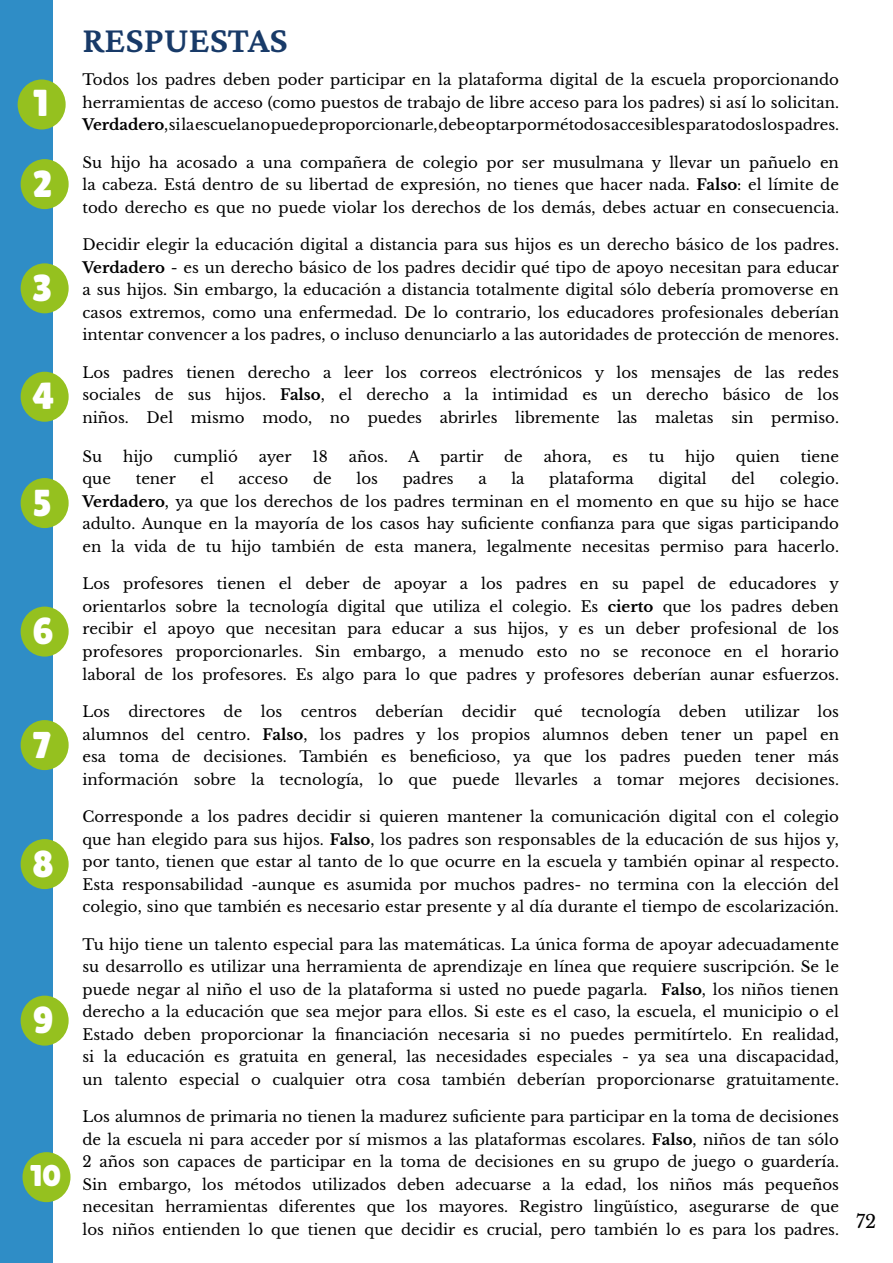
<style>
.page{position:relative;width:893px;height:1263px;background:#fff}
.page>*{position:absolute;margin:0;border:0;box-sizing:border-box;transform-origin:0 0}
.texto_azul_oscuro{font:600 37.5px "Crimson Pro";color:#183a68}
.t1{font:37.5px "Lilita One";color:#fff}
.t2{font:30px "Lilita One";color:#fff}
.t3{font:18px "Libre Baskerville";color:#000}
.t4{font:15px/22.5px "Libre Baskerville";color:#000;text-align:justify}
.s1{font-weight:700}
</style>
<div class="page">
<div style="left:0;top:0;width:53px;height:1263px;background:#2f8dc6"></div>
<div style="left:18px;top:79px;width:48px;height:51px;background:#95c11f;border-radius:50%"></div>
<div style="left:21px;top:159px;width:48px;height:50px;background:#95c11f;border-radius:50%"></div>
<div style="left:21px;top:263px;width:48px;height:50px;background:#95c11f;border-radius:50%"></div>
<div style="left:21px;top:372px;width:48px;height:50px;background:#95c11f;border-radius:50%"></div>
<div style="left:21px;top:478px;width:48px;height:50px;background:#95c11f;border-radius:50%"></div>
<div style="left:21px;top:607px;width:48px;height:50px;background:#95c11f;border-radius:50%"></div>
<div style="left:21px;top:720px;width:48px;height:50px;background:#95c11f;border-radius:50%"></div>
<div style="left:21px;top:839px;width:48px;height:50px;background:#95c11f;border-radius:50%"></div>
<div style="left:21px;top:995px;width:48px;height:51px;background:#95c11f;border-radius:50%"></div>
<div style="left:22px;top:1152px;width:48px;height:50px;background:#95c11f;border-radius:50%"></div>
<p class="t1" style="left:33px;top:81px;width:17px">1</p>
<p class="t1" style="left:33px;top:162px;width:21px">2</p>
<p class="t1" style="left:33px;top:266px;width:21px">3</p>
<p class="t1" style="left:33px;top:375px;width:24px">4</p>
<p class="t1" style="left:33px;top:481px;width:21px">5</p>
<p class="t1" style="left:33px;top:609px;width:23px">6</p>
<p class="t1" style="left:33px;top:723px;width:20px">7</p>
<p class="t1" style="left:33px;top:842px;width:23px">8</p>
<p class="t1" style="left:33px;top:998px;width:23px">9</p>
<p class="t2" style="left:30px;top:1158px;width:33px">10</p>
<p class="texto_azul_oscuro" style="left:82px;top:16px;width:207px">RESPUESTAS</p>
<p class="t4" style="left:82px;top:69px;width:758px">Todos los padres deben poder participar en la plataforma digital de la escuela proporcionando herramientas de acceso (como puestos de trabajo de libre acceso para los padres) si así lo solicitan.<br><span class="s1">Verdadero</span>, si la escuela no puede proporcionarle, debe optar por métodos accesibles para todos los padres.</p>
<p class="t4" style="left:82px;top:151px;width:758px">Su hijo ha acosado a una compañera de colegio por ser musulmana y llevar un pañuelo en la cabeza. Está dentro de su libertad de expresión, no tienes que hacer nada. <span class="s1">Falso</span>: el límite de todo derecho es que no puede violar los derechos de los demás, debes actuar en consecuencia.</p>
<p class="t4" style="left:82px;top:234px;width:758px">Decidir elegir la educación digital a distancia para sus hijos es un derecho básico de los padres.<br><span class="s1">Verdadero</span> - es un derecho básico de los padres decidir qué tipo de apoyo necesitan para educar a sus hijos. Sin embargo, la educación a distancia totalmente digital sólo debería promoverse en casos extremos, como una enfermedad. De lo contrario, los educadores profesionales deberían intentar convencer a los padres, o incluso denunciarlo a las autoridades de protección de menores.</p>
<p class="t4" style="left:82px;top:361px;width:758px">Los padres tienen derecho a leer los correos electrónicos y los mensajes de las redes sociales de sus hijos. <span class="s1">Falso</span>, el derecho a la intimidad es un derecho básico de los niños. Del mismo modo, no puedes abrirles libremente las maletas sin permiso.</p>
<p class="t4" style="left:82px;top:445px;width:21px">Su</p>
<p class="t4" style="left:123px;top:445px;width:31px">hijo</p>
<p class="t4" style="left:174px;top:445px;width:66px">cumplió</p>
<p class="t4" style="left:259px;top:445px;width:35px">ayer</p>
<p class="t4" style="left:312px;top:445px;width:17px">18</p>
<p class="t4" style="left:349px;top:445px;width:41px">años.</p>
<p class="t4" style="left:408px;top:445px;width:13px">A</p>
<p class="t4" style="left:440px;top:445px;width:45px">partir</p>
<p class="t4" style="left:504px;top:445px;width:20px">de</p>
<p class="t4" style="left:544px;top:445px;width:49px">ahora,</p>
<p class="t4" style="left:612px;top:445px;width:17px">es</p>
<p class="t4" style="left:649px;top:445px;width:17px">tu</p>
<p class="t4" style="left:685px;top:445px;width:31px">hijo</p>
<p class="t4" style="left:736px;top:445px;width:45px">quien</p>
<p class="t4" style="left:801px;top:445px;width:40px">tiene</p>
<p class="t4" style="left:82px;top:468px;width:30px">que</p>
<p class="t4" style="left:136px;top:468px;width:42px">tener</p>
<p class="t4" style="left:200px;top:468px;width:15px">el</p>
<p class="t4" style="left:239px;top:468px;width:51px">acceso</p>
<p class="t4" style="left:313px;top:468px;width:20px">de</p>
<p class="t4" style="left:356px;top:468px;width:23px">los</p>
<p class="t4" style="left:403px;top:468px;width:53px">padres</p>
<p class="t4" style="left:478px;top:468px;width:10px">a</p>
<p class="t4" style="left:511px;top:468px;width:15px">la</p>
<p class="t4" style="left:549px;top:468px;width:86px">plataforma</p>
<p class="t4" style="left:658px;top:468px;width:50px">digital</p>
<p class="t4" style="left:731px;top:468px;width:25px">del</p>
<p class="t4" style="left:780px;top:468px;width:61px">colegio.</p>
<p class="t4" style="left:82px;top:490px;width:758px"><span class="s1">Verdadero</span>, ya que los derechos de los padres terminan en el momento en que su hijo se hace adulto. Aunque en la mayoría de los casos hay suficiente confianza para que sigas participando en la vida de tu hijo también de esta manera, legalmente necesitas permiso para hacerlo.</p>
<p class="t4" style="left:82px;top:573px;width:758px">Los profesores tienen el deber de apoyar a los padres en su papel de educadores y orientarlos sobre la tecnología digital que utiliza el colegio. Es <span class="s1">cierto</span> que los padres deben recibir el apoyo que necesitan para educar a sus hijos, y es un deber profesional de los profesores proporcionarles. Sin embargo, a menudo esto no se reconoce en el horario laboral de los profesores. Es algo para lo que padres y profesores deberían aunar esfuerzos.</p>
<p class="t4" style="left:82px;top:700px;width:758px">Los directores de los centros deberían decidir qué tecnología deben utilizar los alumnos del centro. <span class="s1">Falso</span>, los padres y los propios alumnos deben tener un papel en esa toma de decisiones. También es beneficioso, ya que los padres pueden tener más información sobre la tecnología, lo que puede llevarles a tomar mejores decisiones.</p>
<p class="t4" style="left:82px;top:805px;width:758px">Corresponde a los padres decidir si quieren mantener la comunicación digital con el colegio que han elegido para sus hijos. <span class="s1">Falso</span>, los padres son responsables de la educación de sus hijos y, por tanto, tienen que estar al tanto de lo que ocurre en la escuela y también opinar al respecto.<br>Esta responsabilidad -aunque es asumida por muchos padres- no termina con la elección del colegio, sino que también es necesario estar presente y al día durante el tiempo de escolarización.</p>
<p class="t4" style="left:82px;top:933px;width:758px">Tu hijo tiene un talento especial para las matemáticas. La única forma de apoyar adecuadamente su desarrollo es utilizar una herramienta de aprendizaje en línea que requiere suscripción. Se le puede negar al niño el uso de la plataforma si usted no puede pagarla. <span class="s1">Falso</span>, los niños tienen derecho a la educación que sea mejor para ellos. Si este es el caso, la escuela, el municipio o el Estado deben proporcionar la financiación necesaria si no puedes permitírtelo. En realidad, si la educación es gratuita en general, las necesidades especiales - ya sea una discapacidad, un talento especial o cualquier otra cosa también deberían proporcionarse gratuitamente.</p>
<p class="t4" style="left:82px;top:1105px;width:758px">Los alumnos de primaria no tienen la madurez suficiente para participar en la toma de decisiones de la escuela ni para acceder por sí mismos a las plataformas escolares. <span class="s1">Falso</span>, niños de tan sólo 2 años son capaces de participar en la toma de decisiones en su grupo de juego o guardería.<br>Sin embargo, los métodos utilizados deben adecuarse a la edad, los niños más pequeños necesitan herramientas diferentes que los mayores. Registro lingüístico, asegurarse de que los niños entienden lo que tienen que decidir es crucial, pero también lo es para los padres.</p>
<p class="t3" style="left:856px;top:1210px;width:22px">72</p>
</div>
